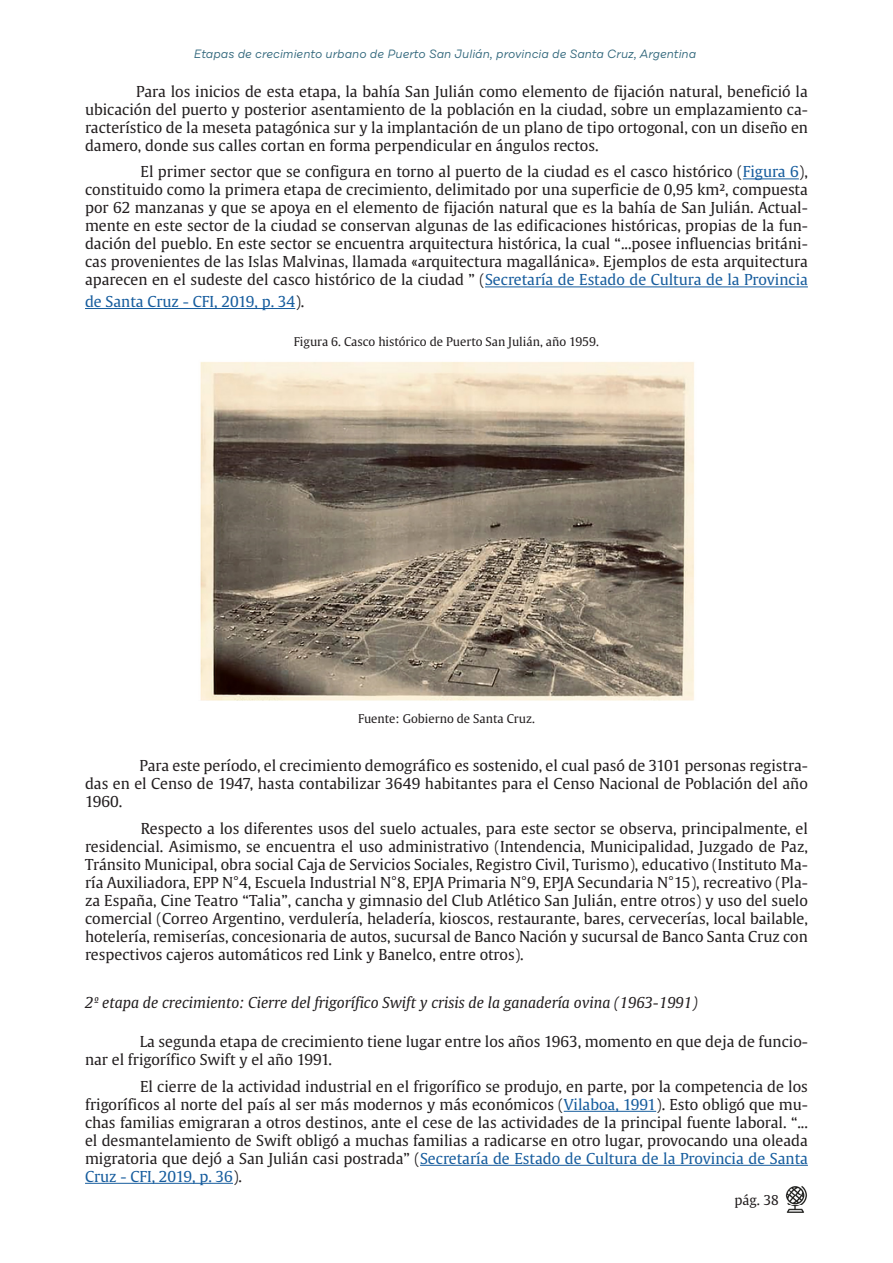
<style>
.page{position:relative;width:893px;height:1263px;background:#fff}
.page>*{position:absolute;margin:0;border:0;box-sizing:border-box;transform-origin:0 0}
.Parrafo{font:15px/18px "Gulliver";color:#231f20;text-align:justify}
.t1{font:italic 15px "Gulliver";color:#231f20}
.Parrafo-2{font:15px "Gulliver";color:#175d9e}
.t2{font:13.5px "Gulliver";color:#231f20}
.Epigrafe{font:12px "Gulliver";color:#231f20}
.t3{font:italic 12px "Draft B";color:#30667b}
.s1{color:#175d9e}
.s2{color:#231f20}
</style>
<div class="page">
<img style="left:786px;top:1186px;width:21px;height:27px">
<hr style="left:743px;top:179px;width:56px;height:1px;background:#175d9e">
<hr style="left:485px;top:287px;width:323px;height:1px;background:#175d9e">
<hr style="left:85px;top:308px;width:210px;height:1px;background:#175d9e">
<hr style="left:564px;top:1111px;width:92px;height:1px;background:#175d9e">
<hr style="left:420px;top:1165px;width:388px;height:1px;background:#175d9e">
<hr style="left:85px;top:1183px;width:148px;height:1px;background:#175d9e">
<img style="left:200px;top:362px;width:494px;height:339px">
<p class="t3" style="left:194px;top:46px;width:504px">Etapas de crecimiento urbano de Puerto San Julián, provincia de Santa Cruz, Argentina</p>
<p class="Parrafo" style="left:85px;top:82px;width:724px;text-indent:51px">Para los inicios de esta etapa, la bahía San Julián como elemento de fijación natural, benefició la ubicación del puerto y posterior asentamiento de la población en la ciudad, sobre un emplazamiento ca&shy;racterístico de la meseta patagónica sur y la implantación de un plano de tipo ortogonal, con un diseño en damero, donde sus calles cortan en forma perpendicular en ángulos rectos.</p>
<p class="Parrafo" style="left:85px;top:163px;width:724px;text-indent:56px">El primer sector que se configura en torno al puerto de la ciudad es el casco histórico (<span class="s1">Figura 6</span>), constituido como la primera etapa de crecimiento, delimitado por una superficie de 0,95 km², compuesta por 62 manzanas y que se apoya en el elemento de fijación natural que es la bahía de San Julián. Actual&shy;mente en este sector de la ciudad se conservan algunas de las edificaciones históricas, propias de la fun&shy;dación del pueblo. En este sector se encuentra arquitectura histórica, la cual “...posee influencias británi&shy;cas provenientes de las Islas Malvinas, llamada «arquitectura magallánica». Ejemplos de esta arquitectura aparecen en el sudeste del casco histórico de la ciudad ” (<span class="s1">Secretaría de Estado de Cultura de la Provincia</span></p>
<p class="Parrafo-2" style="left:85px;top:292px;width:221px">de Santa Cruz - CFI, 2019, p. 34<span class="s2">).</span></p>
<p class="Epigrafe" style="left:294px;top:334px;width:306px">Figura 6. Casco histórico de Puerto San Julián, año 1959.</p>
<p class="Epigrafe" style="left:358px;top:711px;width:178px">Fuente: Gobierno de Santa Cruz.</p>
<p class="Parrafo" style="left:85px;top:756px;width:724px;text-indent:54px">Para este período, el crecimiento demográfico es sostenido, el cual pasó de 3101 personas registra&shy;das en el Censo de 1947, hasta contabilizar 3649 habitantes para el Censo Nacional de Población del año 1960.</p>
<p class="Parrafo" style="left:85px;top:819px;width:724px;text-indent:56px">Respecto a los diferentes usos del suelo actuales, para este sector se observa, principalmente, el residencial. Asimismo, se encuentra el uso administrativo (Intendencia, Municipalidad, Juzgado de Paz, Tránsito Municipal, obra social Caja de Servicios Sociales, Registro Civil, Turismo), educativo (Instituto Ma&shy;ría Auxiliadora, EPP N°4, Escuela Industrial N°8, EPJA Primaria N°9, EPJA Secundaria N°15), recreativo (Pla&shy;za España, Cine Teatro “Talia”, cancha y gimnasio del Club Atlético San Julián, entre otros) y uso del suelo comercial (Correo Argentino, verdulería, heladería, kioscos, restaurante, bares, cervecerías, local bailable, hotelería, remiserías, concesionaria de autos, sucursal de Banco Nación y sucursal de Banco Santa Cruz con respectivos cajeros automáticos red Link y Banelco, entre otros).</p>
<p class="t1" style="left:85px;top:993px;width:614px">2º etapa de crecimiento: Cierre del frigorífico Swift y crisis de la ganadería ovina (1963-1991)</p>
<p class="Parrafo" style="left:85px;top:1033px;width:724px;text-indent:55px">La segunda etapa de crecimiento tiene lugar entre los años 1963, momento en que deja de funcio&shy;nar el frigorífico Swift y el año 1991.</p>
<p class="Parrafo" style="left:85px;top:1077px;width:724px;text-indent:55px">El cierre de la actividad industrial en el frigorífico se produjo, en parte, por la competencia de los frigoríficos al norte del país al ser más modernos y más económicos (<span class="s1">Vilaboa, 1991</span>). Esto obligó que mu&shy;chas familias emigraran a otros destinos, ante el cese de las actividades de la principal fuente laboral. “... el desmantelamiento de Swift obligó a muchas familias a radicarse en otro lugar, provocando una oleada migratoria que dejó a San Julián casi postrada” (<span class="s1">Secretaría de Estado de Cultura de la Provincia de Santa Cruz - CFI, 2019, p. 36</span>).</p>
<p class="t2" style="left:734px;top:1191px;width:46px">pág. 38</p>
</div>
